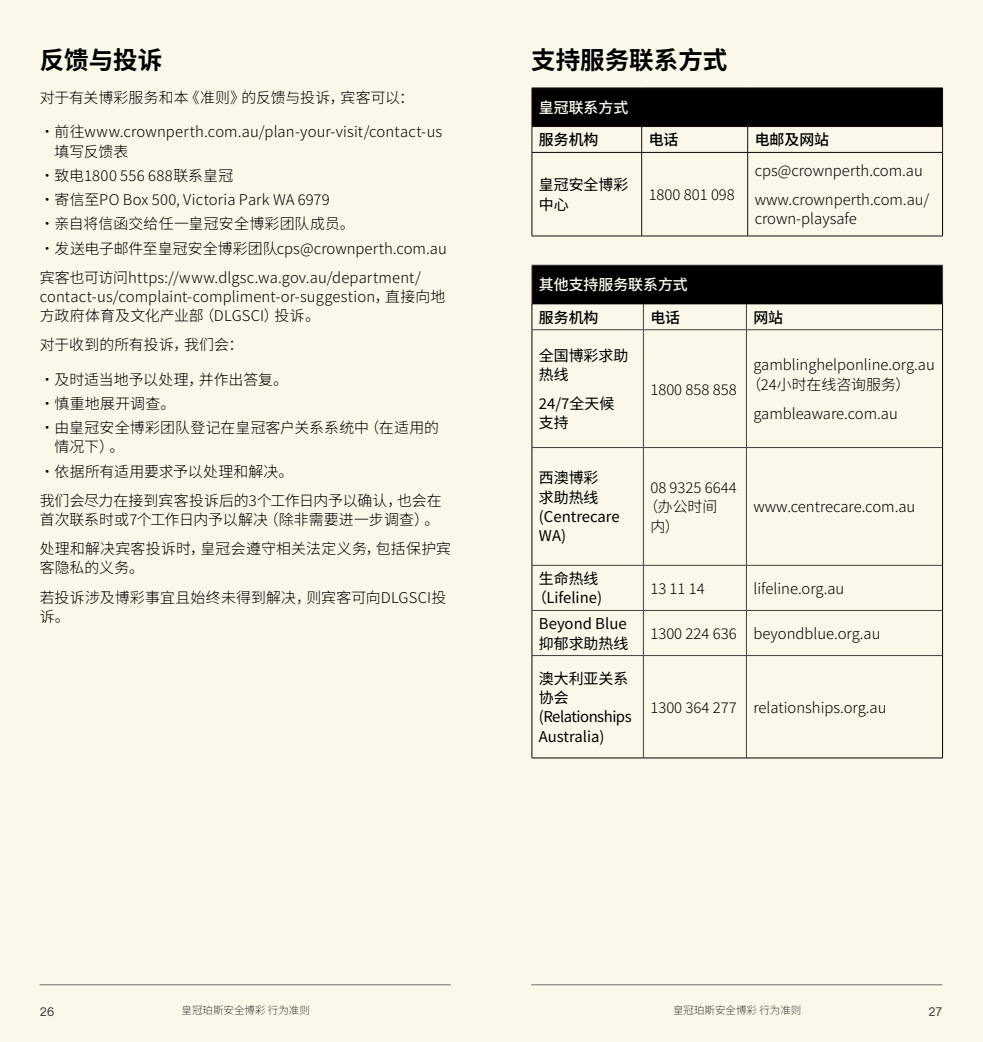
<style>
.page{position:relative;width:983px;height:1042px;background:#fff}
.page>*{position:absolute;margin:0;border:0;box-sizing:border-box;transform-origin:0 0}
.t1{font:100 24.5px "Noto Sans SC";color:#000}
.t2{font:100 14.88px/19.2px "Noto Sans SC";color:#000}
.t3{font:100 14.88px/19.2px "Noto Sans SC";letter-spacing:-.025em;color:#000}
.t4{font:100 14.88px "Noto Sans SC";letter-spacing:.02em;color:#000}
.t5{font:100 14.88px "Noto Sans SC";color:#fbf8ea}
.t6{font:300 12.25px "Crown Sans";color:#414042}
.t7{font:100 10.5px "Noto Sans SC";color:#414042}
</style>
<div class="page">
<div style="left:501px;top:0;width:481px;height:1042px;background:#fbf8ea"></div>
<div style="left:0;top:0;width:502px;height:1042px;background:#fbf8ea"></div>
<hr style="left:40px;top:984px;width:410px;height:1px;background:#6d6e71">
<hr style="left:531px;top:984px;width:411px;height:1px;background:#6d6e71">
<div style="left:532px;top:88px;width:410px;height:39px;background:#000"></div>
<hr style="left:531px;top:88px;width:110px;height:1px;background:#17100e">
<hr style="left:531px;top:88px;width:1px;height:38px;background:#17100e">
<hr style="left:641px;top:88px;width:106px;height:1px;background:#17100e">
<hr style="left:747px;top:88px;width:195px;height:1px;background:#17100e">
<hr style="left:942px;top:88px;width:1px;height:38px;background:#17100e">
<hr style="left:531px;top:126px;width:110px;height:1px;background:#17100e">
<svg style="left:531px;top:127px;width:1px;height:25px"></svg>
<hr style="left:641px;top:126px;width:106px;height:1px;background:#17100e">
<svg style="left:641px;top:127px;width:1px;height:25px"></svg>
<hr style="left:747px;top:126px;width:195px;height:1px;background:#17100e">
<svg style="left:747px;top:127px;width:1px;height:25px"></svg>
<svg style="left:942px;top:127px;width:1px;height:25px"></svg>
<hr style="left:641px;top:153px;width:1px;height:83px;background:#17100e">
<hr style="left:747px;top:153px;width:1px;height:83px;background:#17100e">
<hr style="left:531px;top:236px;width:110px;height:1px;background:#17100e">
<hr style="left:641px;top:236px;width:106px;height:1px;background:#17100e">
<hr style="left:747px;top:236px;width:195px;height:1px;background:#17100e">
<hr style="left:531px;top:152px;width:110px;height:1px;background:#000">
<hr style="left:531px;top:153px;width:1px;height:83px;background:#000">
<hr style="left:641px;top:152px;width:106px;height:1px;background:#000">
<hr style="left:747px;top:152px;width:195px;height:1px;background:#000">
<hr style="left:942px;top:153px;width:1px;height:83px;background:#000">
<div style="left:532px;top:265px;width:410px;height:39px;background:#000"></div>
<hr style="left:531px;top:265px;width:112px;height:1px;background:#414042">
<hr style="left:531px;top:265px;width:1px;height:39px;background:#414042">
<hr style="left:643px;top:265px;width:103px;height:1px;background:#414042">
<hr style="left:746px;top:265px;width:196px;height:1px;background:#414042">
<hr style="left:942px;top:265px;width:1px;height:39px;background:#414042">
<svg style="left:643px;top:304px;width:1px;height:25px"></svg>
<svg style="left:746px;top:304px;width:1px;height:25px"></svg>
<hr style="left:532px;top:329px;width:111px;height:1px;background:#414042">
<hr style="left:643px;top:329px;width:103px;height:1px;background:#414042">
<hr style="left:643px;top:330px;width:1px;height:117px;background:#414042">
<hr style="left:746px;top:329px;width:196px;height:1px;background:#414042">
<hr style="left:746px;top:330px;width:1px;height:117px;background:#414042">
<hr style="left:532px;top:447px;width:111px;height:1px;background:#414042">
<hr style="left:643px;top:447px;width:103px;height:1px;background:#414042">
<hr style="left:643px;top:448px;width:1px;height:117px;background:#414042">
<hr style="left:746px;top:447px;width:196px;height:1px;background:#414042">
<hr style="left:746px;top:448px;width:1px;height:117px;background:#414042">
<hr style="left:532px;top:565px;width:111px;height:1px;background:#414042">
<hr style="left:643px;top:565px;width:103px;height:1px;background:#414042">
<hr style="left:643px;top:565px;width:1px;height:45px;background:#414042">
<hr style="left:746px;top:565px;width:196px;height:1px;background:#414042">
<hr style="left:746px;top:565px;width:1px;height:45px;background:#414042">
<hr style="left:532px;top:610px;width:111px;height:1px;background:#414042">
<hr style="left:643px;top:610px;width:103px;height:1px;background:#414042">
<hr style="left:643px;top:611px;width:1px;height:44px;background:#414042">
<hr style="left:746px;top:610px;width:196px;height:1px;background:#414042">
<hr style="left:746px;top:611px;width:1px;height:44px;background:#414042">
<hr style="left:532px;top:655px;width:111px;height:1px;background:#414042">
<hr style="left:643px;top:655px;width:103px;height:1px;background:#414042">
<hr style="left:643px;top:656px;width:1px;height:102px;background:#414042">
<hr style="left:746px;top:655px;width:196px;height:1px;background:#414042">
<hr style="left:746px;top:656px;width:1px;height:102px;background:#414042">
<hr style="left:531px;top:303px;width:112px;height:1px;background:#000">
<svg style="left:531px;top:304px;width:1px;height:26px"></svg>
<svg style="left:942px;top:304px;width:1px;height:26px"></svg>
<hr style="left:531px;top:330px;width:1px;height:117px;background:#000">
<hr style="left:942px;top:330px;width:1px;height:117px;background:#000">
<hr style="left:531px;top:447px;width:1px;height:118px;background:#000">
<hr style="left:942px;top:447px;width:1px;height:118px;background:#000">
<hr style="left:531px;top:565px;width:1px;height:45px;background:#000">
<hr style="left:942px;top:565px;width:1px;height:45px;background:#000">
<hr style="left:531px;top:610px;width:1px;height:45px;background:#000">
<hr style="left:942px;top:610px;width:1px;height:45px;background:#000">
<hr style="left:531px;top:655px;width:1px;height:103px;background:#000">
<hr style="left:942px;top:655px;width:1px;height:103px;background:#000">
<hr style="left:531px;top:757px;width:112px;height:1px;background:#000">
<hr style="left:643px;top:757px;width:103px;height:1px;background:#000">
<hr style="left:746px;top:757px;width:196px;height:1px;background:#000">
<h1 class="t1" style="left:40px;top:46px;width:124px">反馈与投诉</h1>
<p class="t2" style="left:40px;top:89px;width:376px">对于有关博彩服务和本《准则》的反馈与投诉，宾客可以：</p>
<p class="t2" style="left:55px;top:123px;width:389px;text-indent:-15px">• 前往www.crownperth.com.au/plan-your-visit/contact-us填写反馈表</p>
<p class="t4" style="left:40px;top:167px;width:195px">• 致电1800 556 688联系皇冠</p>
<p class="t2" style="left:40px;top:190px;width:291px">• 寄信至PO Box 500, Victoria Park WA 6979</p>
<p class="t2" style="left:40px;top:215px;width:316px">• 亲自将信函交给任一皇冠安全博彩团队成员。</p>
<p class="t2" style="left:40px;top:234px;width:408px;line-height:29.2px">• 发送电子邮件至皇冠安全博彩团队cps@crownperth.com.au宾客也可访问https://www.dlgsc.wa.gov.au/department/</p>
<p class="t2" style="left:40px;top:287px;width:407px">contact-us/complaint-compliment-or-suggestion，直接向地方政府体育及文化产业部（DLGSCI）投诉。</p>
<p class="t2" style="left:40px;top:336px;width:205px">对于收到的所有投诉，我们会：</p>
<p class="t2" style="left:40px;top:370px;width:250px">• 及时适当地予以处理，并作出答复。</p>
<p class="t2" style="left:40px;top:394px;width:137px">• 慎重地展开调查。</p>
<p class="t2" style="left:55px;top:418px;width:386px;text-indent:-15px">• 由皇冠安全博彩团队登记在皇冠客户关系系统中（在适用的情况下）。</p>
<p class="t2" style="left:40px;top:457px;width:403px;line-height:29.2px">• 依据所有适用要求予以处理和解决。<br>我们会尽力在接到宾客投诉后的3个工作日内予以确认，也会在</p>
<p class="t2" style="left:40px;top:505px;width:413px;line-height:29.2px">首次联系时或7个工作日内予以解决（除非需要进一步调查）。处理和解决宾客投诉时，皇冠会遵守相关法定义务，包括保护宾</p>
<p class="t2" style="left:40px;top:554px;width:408px;line-height:29.2px">客隐私的义务。<br>若投诉涉及博彩事宜且始终未得到解决，则宾客可向DLGSCI投</p>
<p class="t2" style="left:40px;top:607px;width:32px">诉。</p>
<h1 class="t1" style="left:531px;top:46px;width:197px">支持服务联系方式</h1>
<p class="t5" style="left:539px;top:99px;width:91px">皇冠联系方式</p>
<p class="t2" style="left:539px;top:131px;width:61px">服务机构</p>
<p class="t2" style="left:648px;top:131px;width:31px">电话</p>
<p class="t2" style="left:754px;top:131px;width:76px">电邮及网站</p>
<p class="t2" style="left:539px;top:176px;width:91px">皇冠安全博彩中心</p>
<p class="t2" style="left:648px;top:185px;width:88px">1800 801 098</p>
<p class="t2" style="left:754px;top:156px;width:176px;line-height:29.2px">cps@crownperth.com.au www.crownperth.com.au/</p>
<p class="t2" style="left:754px;top:209px;width:104px">crown-playsafe</p>
<p class="t5" style="left:539px;top:277px;width:150px">其他支持服务联系方式</p>
<p class="t2" style="left:539px;top:308px;width:61px">服务机构</p>
<p class="t2" style="left:650px;top:308px;width:31px">电话</p>
<p class="t2" style="left:753px;top:308px;width:31px">网站</p>
<p class="t2" style="left:539px;top:346px;width:91px">全国博彩求助热线</p>
<p class="t2" style="left:539px;top:394px;width:77px">24/7全天候支持</p>
<p class="t2" style="left:746px;top:355px;width:190px;text-indent:7px">gamblinghelponline.org.au（24小时在线咨询服务）</p>
<p class="t2" style="left:753px;top:404px;width:146px">gambleaware.com.au</p>
<p class="t2" style="left:650px;top:380px;width:88px">1800 858 858</p>
<p class="t2" style="left:539px;top:469px;width:82px">西澳博彩<br>求助热线(Centrecare<br>WA)</p>
<p class="t2" style="left:650px;top:478px;width:88px">08 9325 6644</p>
<p class="t2" style="left:643px;top:497px;width:75px">（办公时间</p>
<p class="t2" style="left:650px;top:517px;width:31px">内）</p>
<p class="t2" style="left:753px;top:497px;width:163px">www.centrecare.com.au</p>
<p class="t2" style="left:532px;top:569px;width:72px;text-align:center">生命热线（Lifeline)</p>
<p class="t2" style="left:650px;top:579px;width:56px">13 11 14</p>
<p class="t2" style="left:753px;top:579px;width:92px">lifeline.org.au</p>
<p class="t2" style="left:539px;top:614px;width:91px">Beyond Blue抑郁求助热线</p>
<p class="t2" style="left:650px;top:624px;width:231px">1300 224 636 beyondblue.org.au</p>
<p class="t3" style="left:539px;top:669px;width:94px">澳大利亚关系协会(Relationships<br>Australia)</p>
<p class="t2" style="left:650px;top:698px;width:237px">1300 364 277 relationships.org.au</p>
<p class="t6" style="left:40px;top:1003px;width:16px">26</p>
<p class="t7" style="left:181px;top:1004px;width:130px">皇冠珀斯安全博彩 行为准则</p>
<p class="t7" style="left:672px;top:1004px;width:130px">皇冠珀斯安全博彩 行为准则</p>
<p class="t6" style="left:928px;top:1003px;width:15px">27</p>
</div>
